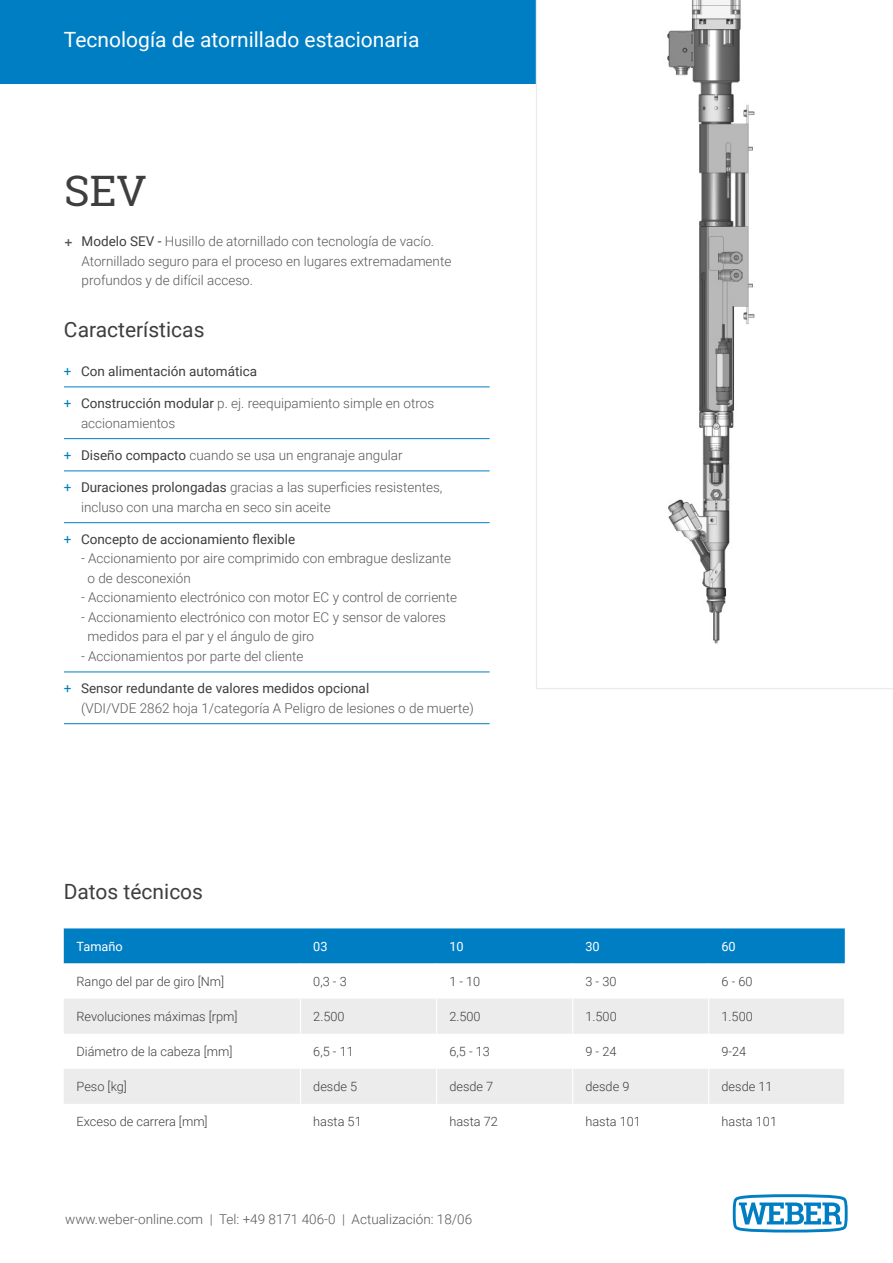
<style>
.page{position:relative;width:893px;height:1263px;background:#fff}
.page>*{position:absolute;margin:0;border:0;box-sizing:border-box;transform-origin:0 0}
.t1{font:42px "Roboto Slab";color:#3f3e3e}
.t2{font:21px "Roboto";color:#fff}
.t3{font:21px "Roboto";color:#3f3e3e}
.t4{font:300 13.5px/19.5px "Roboto";color:#585857}
.t5{font:13.5px "Roboto";color:#3f3e3e}
.t6{font:300 12.75px "Roboto";color:#3f3e3e}
.t7{font:12.75px "Roboto";color:#fff}
.s1{font-family:"Helvetica Neue LT Std";font-weight:500}
.s2{font-weight:400;color:#3f3e3e}
.s3{color:#007ec4}
.s4{font-weight:400;color:#007ec4}
</style>
<div class="page">
<div style="left:0;top:0;width:536px;height:84px;background:#007ec4"></div>
<hr style="left:64px;top:386px;width:426px;height:1px;background:#007ec4">
<hr style="left:64px;top:438px;width:426px;height:1px;background:#007ec4">
<hr style="left:64px;top:470px;width:426px;height:1px;background:#007ec4">
<hr style="left:64px;top:522px;width:426px;height:1px;background:#007ec4">
<hr style="left:64px;top:671px;width:426px;height:1px;background:#007ec4">
<hr style="left:64px;top:723px;width:426px;height:1px;background:#007ec4">
<div style="left:64px;top:928px;width:781px;height:35px;background:#007ec4"></div>
<svg style="left:301px;top:963px;width:543px;height:1px"></svg>
<svg style="left:64px;top:999px;width:780px;height:105px;fill:#ececec"></svg>
<hr style="left:436px;top:963px;width:1px;height:35px;background:#fff">
<hr style="left:572px;top:963px;width:1px;height:35px;background:#fff">
<hr style="left:708px;top:963px;width:1px;height:35px;background:#fff">
<hr style="left:300px;top:998px;width:1px;height:36px;background:#fff">
<hr style="left:436px;top:998px;width:1px;height:36px;background:#fff">
<hr style="left:572px;top:998px;width:1px;height:36px;background:#fff">
<hr style="left:708px;top:998px;width:1px;height:36px;background:#fff">
<hr style="left:300px;top:1034px;width:1px;height:35px;background:#fff">
<hr style="left:436px;top:1034px;width:1px;height:35px;background:#fff">
<hr style="left:572px;top:1034px;width:1px;height:35px;background:#fff">
<hr style="left:708px;top:1034px;width:1px;height:35px;background:#fff">
<hr style="left:300px;top:1069px;width:1px;height:35px;background:#fff">
<hr style="left:436px;top:1069px;width:1px;height:35px;background:#fff">
<hr style="left:572px;top:1069px;width:1px;height:35px;background:#fff">
<hr style="left:708px;top:1069px;width:1px;height:35px;background:#fff">
<svg style="left:536px;top:0;width:357px;height:689px"></svg>
<svg style="left:733px;top:1194px;width:115px;height:38px"></svg>
<h2 class="t2" style="left:64px;top:25px;width:357px">Tecnología de atornillado estacionaria</h2>
<h1 class="t1" style="left:64px;top:162px;width:84px">SEV</h1>
<p class="t4" style="left:82px;top:231px;width:371px;text-indent:-17px"><span class="s1">+</span> <span class="s2">Modelo SEV -</span> Husillo de atornillado con tecnología de vacío.<br>Atornillado seguro para el proceso en lugares extremadamente profundos y de difícil acceso.</p>
<h2 class="t3" style="left:64px;top:315px;width:142px">Características</h2>
<p class="t5" style="left:64px;top:362px;width:195px"><span class="s3">+</span> Con alimentación automática</p>
<p class="t4" style="left:81px;top:393px;width:355px;text-indent:-17px"><span class="s4">+</span> <span class="s2">Construcción modular</span> p. ej. reequipamiento simple en otros accionamientos</p>
<p class="t4" style="left:64px;top:445px;width:340px"><span class="s4">+</span> <span class="s2">Diseño compacto</span> cuando se usa un engranaje angular</p>
<p class="t4" style="left:81px;top:477px;width:363px;text-indent:-17px"><span class="s4">+</span> <span class="s2">Duraciones prolongadas</span> gracias a las superficies resistentes, incluso con una marcha en seco sin aceite</p>
<p class="t5" style="left:64px;top:530px;width:233px"><span class="s3">+</span> Concepto de accionamiento flexible</p>
<p class="t4" style="left:88px;top:548px;width:365px;text-indent:-7px">- Accionamiento por aire comprimido con embrague deslizante o de desconexión</p>
<p class="t4" style="left:81px;top:587px;width:377px">- Accionamiento electrónico con motor EC y control de corriente</p>
<p class="t4" style="left:88px;top:607px;width:360px;text-indent:-7px">- Accionamiento electrónico con motor EC y sensor de valores medidos para el par y el ángulo de giro</p>
<p class="t4" style="left:81px;top:646px;width:224px">- Accionamientos por parte del cliente</p>
<p class="t4" style="left:81px;top:678px;width:394px;text-indent:-17px"><span class="s4">+</span> <span class="s2">Sensor redundante de valores medidos opcional<br></span>(VDI/VDE 2862 hoja 1/categoría A Peligro de lesiones o de muerte)</p>
<h2 class="t3" style="left:64px;top:877px;width:141px">Datos técnicos</h2>
<p class="t7" style="left:77px;top:937px;width:48px">Tamaño</p>
<p class="t7" style="left:313px;top:937px;width:16px">03</p>
<p class="t7" style="left:449px;top:937px;width:16px">10</p>
<p class="t7" style="left:585px;top:937px;width:16px">30</p>
<p class="t7" style="left:721px;top:937px;width:16px">60</p>
<p class="t6" style="left:77px;top:972px;width:149px">Rango del par de giro [Nm]</p>
<p class="t6" style="left:313px;top:972px;width:35px">0,3 - 3</p>
<p class="t6" style="left:449px;top:972px;width:33px">1 - 10</p>
<p class="t6" style="left:585px;top:972px;width:33px">3 - 30</p>
<p class="t6" style="left:721px;top:972px;width:33px">6 - 60</p>
<p class="t6" style="left:77px;top:1007px;width:162px">Revoluciones máximas [rpm]</p>
<p class="t6" style="left:313px;top:1007px;width:33px">2.500</p>
<p class="t6" style="left:449px;top:1007px;width:33px">2.500</p>
<p class="t6" style="left:585px;top:1007px;width:33px">1.500</p>
<p class="t6" style="left:721px;top:1007px;width:33px">1.500</p>
<p class="t6" style="left:77px;top:1042px;width:157px">Diámetro de la cabeza [mm]</p>
<p class="t6" style="left:313px;top:1042px;width:42px">6,5 - 11</p>
<p class="t6" style="left:449px;top:1042px;width:42px">6,5 - 13</p>
<p class="t6" style="left:585px;top:1042px;width:33px">9 - 24</p>
<p class="t6" style="left:721px;top:1042px;width:26px">9-24</p>
<p class="t6" style="left:77px;top:1077px;width:52px">Peso [kg]</p>
<p class="t6" style="left:313px;top:1077px;width:45px">desde 5</p>
<p class="t6" style="left:449px;top:1077px;width:45px">desde 7</p>
<p class="t6" style="left:585px;top:1077px;width:45px">desde 9</p>
<p class="t6" style="left:721px;top:1077px;width:53px">desde 11</p>
<p class="t6" style="left:77px;top:1113px;width:133px">Exceso de carrera [mm]</p>
<p class="t6" style="left:313px;top:1113px;width:50px">hasta 51</p>
<p class="t6" style="left:449px;top:1113px;width:50px">hasta 72</p>
<p class="t6" style="left:585px;top:1113px;width:57px">hasta 101</p>
<p class="t6" style="left:721px;top:1113px;width:57px">hasta 101</p>
<p class="t4" style="left:65px;top:1208px;width:408px">www.weber-online.com | Tel: +49 8171 406-0 | Actualización: 18/06</p>
</div>
